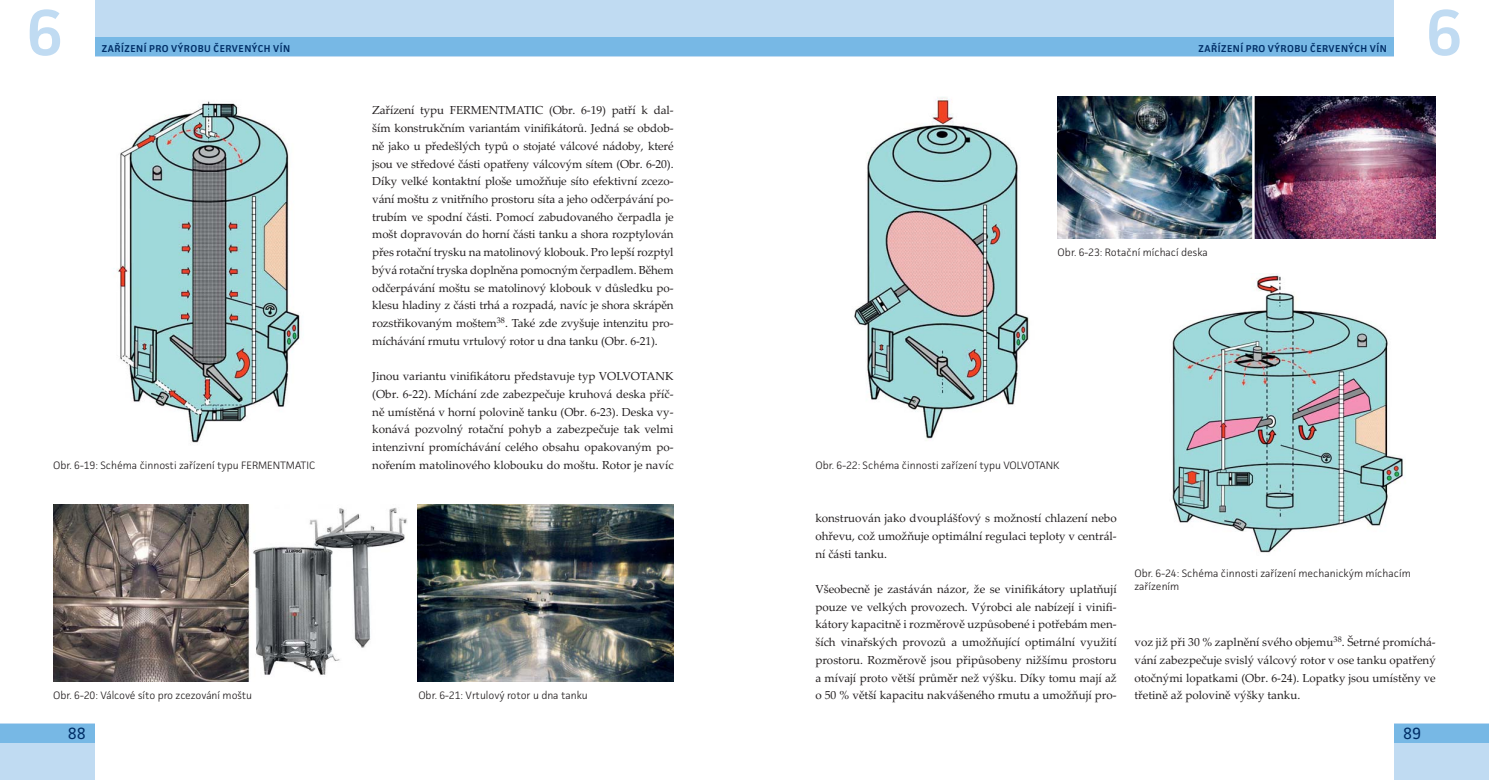
<style>
.page{position:relative;width:1489px;height:780px;background:#fff}
.page>*{position:absolute;margin:0;border:0;box-sizing:border-box;transform-origin:0 0}
.t1{font:600 65px "Facit";color:#c0dbf2}
.t2{font:16.25px "Facit";color:#002e67}
.t3{font:11.62px/17.8px "Palatino Linotype";color:#231f20;text-align:justify}
.t4{font:300 10.75px/12.9px "Facit";color:#231f20}
.t5{font:600 10px "Facit";letter-spacing:.05em;color:#002e67}
</style>
<div class="page">
<div style="left:0;top:723px;width:94px;height:57px;background:#c0dbf2"></div>
<div style="left:0;top:724px;width:94px;height:19px;background:#77b8e5"></div>
<div style="left:94px;top:0;width:650px;height:56px;background:#c0dbf2"></div>
<div style="left:94px;top:37px;width:650px;height:19px;background:#77b8e5"></div>
<div style="left:1394px;top:723px;width:94px;height:57px;background:#c0dbf2"></div>
<div style="left:1394px;top:724px;width:94px;height:19px;background:#77b8e5"></div>
<div style="left:744px;top:0;width:650px;height:56px;background:#c0dbf2"></div>
<div style="left:744px;top:37px;width:650px;height:19px;background:#77b8e5"></div>
<img style="left:114px;top:101px;width:186px;height:342px">
<img style="left:53px;top:504px;width:354px;height:177px">
<img style="left:417px;top:504px;width:256px;height:177px">
<img style="left:854px;top:97px;width:204px;height:342px">
<img style="left:1172px;top:274px;width:231px;height:279px">
<img style="left:1057px;top:97px;width:378px;height:141px">
<hr style="left:1251px;top:87px;width:3px;height:165px;background:#fff">
<h1 class="t1" style="left:26px;top:9px;width:38px">6</h1>
<p class="t5" style="left:102px;top:45px;width:190px">ZAŘÍZENÍ PRO VÝROBU ČERVENÝCH VÍN</p>
<p class="t3" style="left:372px;top:103px;width:303px">Zařízení typu FERMENTMATIC (Obr. 6-19) patří k dal&shy;ším konstrukčním variantám vinifikátorů. Jedná se obdob&shy;ně jako u předešlých typů o stojaté válcové nádoby, které jsou ve středové části opatřeny válcovým sítem (Obr. 6-20).<br>Díky velké kontaktní ploše umožňuje síto efektivní zcezo&shy;vání moštu z vnitřního prostoru síta a jeho odčerpávání po&shy;trubím ve spodní části. Pomocí zabudovaného čerpadla je mošt dopravován do horní části tanku a shora rozptylován přes rotační trysku na matolinový klobouk. Pro lepší rozptyl bývá rotační tryska doplněna pomocným čerpadlem. Během odčerpávání moštu se matolinový klobouk v důsledku po&shy;klesu hladiny z části trhá a rozpadá, navíc je shora skrápěn rozstřikovaným moštem<sup>38</sup>. Také zde zvyšuje intenzitu pro&shy;míchávání rmutu vrtulový rotor u dna tanku (Obr. 6-21).</p>
<p class="t3" style="left:372px;top:369px;width:303px">Jinou variantu vinifikátoru představuje typ VOLVOTANK (Obr. 6-22). Míchání zde zabezpečuje kruhová deska příč&shy;ně umístěná v horní polovině tanku (Obr. 6-23). Deska vy&shy;konává pozvolný rotační pohyb a zabezpečuje tak velmi intenzivní promíchávání celého obsahu opakovaným po-</p>
<p class="t4" style="left:53px;top:460px;width:264px">Obr. 6-19: Schéma činnosti zařízení typu FERMENTMATIC</p>
<p class="t3" style="left:372px;top:457px;width:303px">nořením matolinového klobouku do moštu. Rotor je navíc</p>
<p class="t4" style="left:53px;top:690px;width:200px">Obr. 6-20: Válcové síto pro zcezování moštu</p>
<p class="t4" style="left:418px;top:690px;width:171px">Obr. 6-21: Vrtulový rotor u dna tanku</p>
<h2 class="t2" style="left:68px;top:727px;width:19px">88</h2>
<p class="t5" style="left:1198px;top:45px;width:190px">ZAŘÍZENÍ PRO VÝROBU ČERVENÝCH VÍN</p>
<h1 class="t1" style="left:1425px;top:9px;width:38px">6</h1>
<p class="t4" style="left:1057px;top:247px;width:152px">Obr. 6-23: Rotační míchací deska</p>
<p class="t4" style="left:815px;top:460px;width:246px">Obr. 6-22: Schéma činnosti zařízení typu VOLVOTANK</p>
<p class="t3" style="left:815px;top:510px;width:303px">konstruován jako dvouplášťový s možností chlazení nebo ohřevu, což umožňuje optimální regulaci teploty v centrál&shy;ní části tanku.</p>
<p class="t3" style="left:815px;top:581px;width:303px">Všeobecně je zastáván názor, že se vinifikátory uplatňují pouze ve velkých provozech. Výrobci ale nabízejí i vinifi&shy;kátory kapacitně i rozměrově uzpůsobené i potřebám men&shy;ších vinařských provozů a umožňující optimální využití prostoru. Rozměrově jsou připůsobeny nižšímu prostoru a mívají proto větší průměr než výšku. Díky tomu mají až o 50 % větší kapacitu nakvášeného rmutu a umožňují pro-</p>
<p class="t4" style="left:1134px;top:568px;width:278px">Obr. 6-24: Schéma činnosti zařízení mechanickým míchacím zařízením</p>
<p class="t3" style="left:1134px;top:634px;width:303px">voz již při 30 % zaplnění svého objemu<sup>38</sup>. Šetrné promíchá&shy;vání zabezpečuje svislý válcový rotor v ose tanku opatřený otočnými lopatkami (Obr. 6-24). Lopatky jsou umístěny ve třetině až polovině výšky tanku.</p>
<h2 class="t2" style="left:1402px;top:727px;width:19px">89</h2>
</div>
